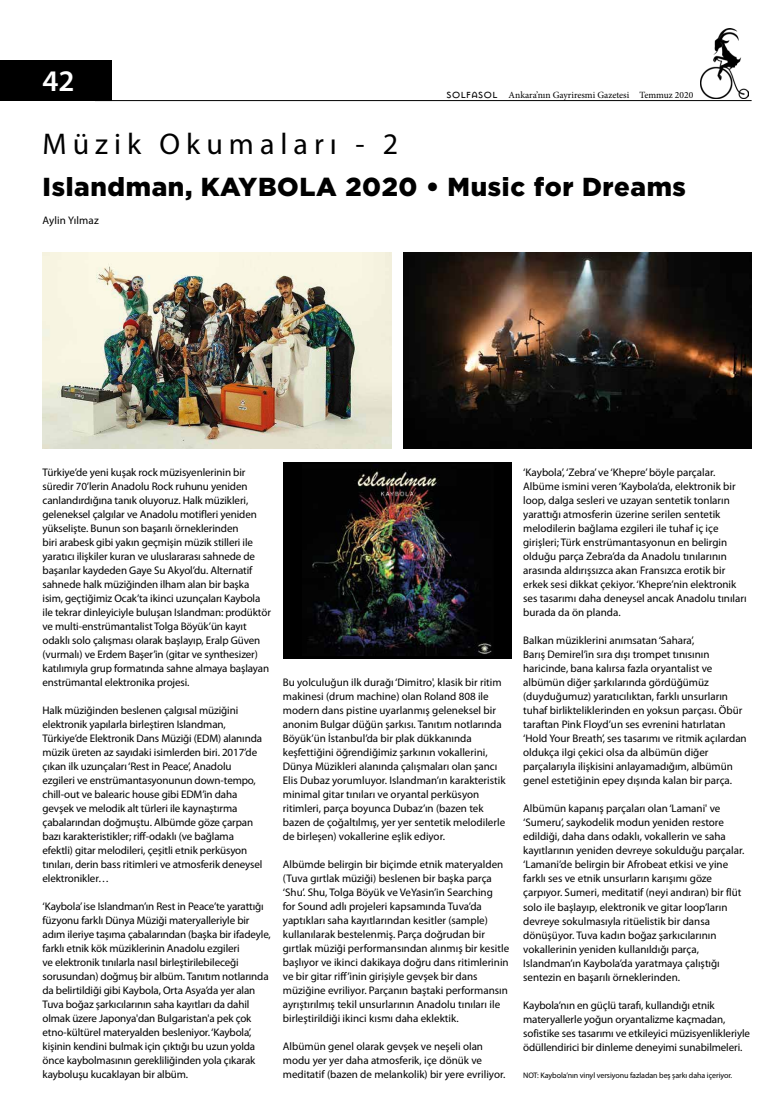
<style>
.page{position:relative;width:780px;height:1120px;background:#fff}
.page>*{position:absolute;margin:0;border:0;box-sizing:border-box;transform-origin:0 0}
.t1{font:30px "Myriad Pro";letter-spacing:.2em;color:#000}
.t2{font:600 30px "Myriad Pro";color:#fff}
.t3{font:900 26px "Gotham";letter-spacing:.025em;color:#000}
.t4{font:11px/14px "Myriad Pro";color:#000}
.t5{font:9.5px "Minion Pro";color:#000}
.t6{font:8px "Myriad Pro";letter-spacing:-.01em;color:#000}
.s1{font-family:"Mason Sans";font-size:14px}
</style>
<div class="page">
<hr style="left:95px;top:100px;width:656px;height:1px;background:#000">
<div style="left:0;top:60px;width:111px;height:41px;background:#000"></div>
<img style="left:700px;top:28px;width:48px;height:71px">
<div style="left:283px;top:462px;width:228px;height:196px;background:#000"></div>
<img style="left:43px;top:252px;width:348px;height:196px">
<img style="left:309px;top:464px;width:183px;height:192px">
<img style="left:403px;top:252px;width:348px;height:196px">
<h1 class="t2" style="left:43px;top:64px;width:34px">42</h1>
<p class="t5" style="left:446px;top:89px;width:248px"><span class="s1">solfasol</span> Ankara’nın Gayriresmi Gazetesi Temmuz 2020</p>
<h1 class="t1" style="left:43px;top:128px;width:357px">Müzik Okumaları - 2</h1>
<h2 class="t3" style="left:43px;top:169px;width:645px">Islandman, KAYBOLA 2020 • Music for Dreams</h2>
<p class="t4" style="left:43px;top:214px;width:58px">Aylin Yılmaz</p>
<p class="t4" style="left:43px;top:466px;width:230px">Türkiye’de yeni kuşak rock müzisyenlerinin bir süredir 70’lerin Anadolu Rock ruhunu yeniden canlandırdığına tanık oluyoruz. Halk müzikleri, geleneksel çalgılar ve Anadolu motifleri yeniden yükselişte. Bunun son başarılı örneklerinden<br>biri arabesk gibi yakın geçmişin müzik stilleri ile yaratıcı ilişkiler kuran ve uluslararası sahnede de başarılar kaydeden Gaye Su Akyol’du. Alternatif sahnede halk müziğinden ilham alan bir başka isim, geçtiğimiz Ocak’ta ikinci uzunçaları Kaybola ile tekrar dinleyiciyle buluşan Islandman: prodüktör ve multi-enstrümantalist Tolga Böyük’ün kayıt odaklı solo çalışması olarak başlayıp, Eralp Güven (vurmalı) ve Erdem Başer’in (gitar ve synthesizer) katılımıyla grup formatında sahne almaya başlayan enstrümantal elektronika projesi.</p>
<p class="t4" style="left:43px;top:704px;width:221px">Halk müziğinden beslenen çalgısal müziğini elektronik yapılarla birleştiren Islandman, Türkiye’de Elektronik Dans Müziği (EDM) alanında müzik üreten az sayıdaki isimlerden biri. 2017’de çıkan ilk uzunçaları ‘Rest in Peace’, Anadolu ezgileri ve enstrümantasyonunun down-tempo, chill-out ve balearic house gibi EDM’in daha gevşek ve melodik alt türleri ile kaynaştırma çabalarından doğmuştu. Albümde göze çarpan bazı karakteristikler; riff-odaklı (ve bağlama efektli) gitar melodileri, çeşitli etnik perküsyon tınıları, derin bass ritimleri ve atmosferik deneysel elektronikler…</p>
<p class="t4" style="left:43px;top:900px;width:230px">‘Kaybola’ ise Islandman’ın Rest in Peace’te yarattığı füzyonu farklı Dünya Müziği materyalleriyle bir adım ileriye taşıma çabalarından (başka bir ifadeyle, farklı etnik kök müziklerinin Anadolu ezgileri<br>ve elektronik tınılarla nasıl birleştirilebileceği sorusundan) doğmuş bir albüm. Tanıtım notlarında da belirtildiği gibi Kaybola, Orta Asya’da yer alan Tuva boğaz şarkıcılarının saha kayıtları da dahil olmak üzere Japonya'dan Bulgaristan'a pek çok etno-kültürel materyalden besleniyor. ‘Kaybola’, kişinin kendini bulmak için çıktığı bu uzun yolda önce kaybolmasının gerekliliğinden yola çıkarak kayboluşu kucaklayan bir albüm.</p>
<p class="t4" style="left:283px;top:676px;width:224px">Bu yolculuğun ilk durağı ‘Dimitro', klasik bir ritim makinesi (drum machine) olan Roland 808 ile modern dans pistine uyarlanmış geleneksel bir anonim Bulgar düğün şarkısı. Tanıtım notlarında Böyük’ün İstanbul’da bir plak dükkanında keşfettiğini öğrendiğimiz şarkının vokallerini, Dünya Müzikleri alanında çalışmaları olan şancı Elis Dubaz yorumluyor. Islandman’ın karakteristik minimal gitar tınıları ve oryantal perküsyon ritimleri, parça boyunca Dubaz’ın (bazen tek bazen de çoğaltılmış, yer yer sentetik melodilerle de birleşen) vokallerine eşlik ediyor.</p>
<p class="t4" style="left:283px;top:858px;width:228px">Albümde belirgin bir biçimde etnik materyalden (Tuva gırtlak müziği) beslenen bir başka parça ‘Shu’. Shu, Tolga Böyük ve VeYasin’in Searching<br>for Sound adlı projeleri kapsamında Tuva’da yaptıkları saha kayıtlarından kesitler (sample) kullanılarak bestelenmiş. Parça doğrudan bir gırtlak müziği performansından alınmış bir kesitle başlıyor ve ikinci dakikaya doğru dans ritimlerinin ve bir gitar riff’inin girişiyle gevşek bir dans müziğine evriliyor. Parçanın baştaki performansın ayrıştırılmış tekil unsurlarının Anadolu tınıları ile birleştirildiği ikinci kısmı daha eklektik.</p>
<p class="t4" style="left:283px;top:1040px;width:224px">Albümün genel olarak gevşek ve neşeli olan modu yer yer daha atmosferik, içe dönük ve meditatif (bazen de melankolik) bir yere evriliyor.</p>
<p class="t4" style="left:523px;top:466px;width:225px">‘Kaybola’, ‘Zebra’ ve ‘Khepre’ böyle parçalar.<br>Albüme ismini veren ‘Kaybola’da, elektronik bir loop, dalga sesleri ve uzayan sentetik tonların yarattığı atmosferin üzerine serilen sentetik melodilerin bağlama ezgileri ile tuhaf iç içe girişleri; Türk enstrümantasyonun en belirgin olduğu parça Zebra’da da Anadolu tınılarının arasında aldırışsızca akan Fransızca erotik bir erkek sesi dikkat çekiyor. ‘Khepre’nin elektronik ses tasarımı daha deneysel ancak Anadolu tınıları burada da ön planda.</p>
<p class="t4" style="left:523px;top:634px;width:225px">Balkan müziklerini anımsatan ‘Sahara’,<br>Barış Demirel’in sıra dışı trompet tınısının haricinde, bana kalırsa fazla oryantalist ve albümün diğer şarkılarında gördüğümüz (duyduğumuz) yaratıcılıktan, farklı unsurların tuhaf birlikteliklerinden en yoksun parçası. Öbür taraftan Pink Floyd’un ses evrenini hatırlatan ‘Hold Your Breath’, ses tasarımı ve ritmik açılardan oldukça ilgi çekici olsa da albümün diğer parçalarıyla ilişkisini anlayamadığım, albümün genel estetiğinin epey dışında kalan bir parça.</p>
<p class="t4" style="left:523px;top:802px;width:223px">Albümün kapanış parçaları olan ‘Lamani' ve ‘Sumeru’, saykodelik modun yeniden restore edildiği, daha dans odaklı, vokallerin ve saha kayıtlarının yeniden devreye sokulduğu parçalar. ‘Lamani’de belirgin bir Afrobeat etkisi ve yine farklı ses ve etnik unsurların karışımı göze çarpıyor. Sumeri, meditatif (neyi andıran) bir flüt solo ile başlayıp, elektronik ve gitar loop’ların devreye sokulmasıyla ritüelistik bir dansa dönüşüyor. Tuva kadın boğaz şarkıcılarının vokallerinin yeniden kullanıldığı parça, Islandman’ın Kaybola’da yaratmaya çalıştığı sentezin en başarılı örneklerinden.</p>
<p class="t4" style="left:523px;top:998px;width:228px">Kaybola’nın en güçlü tarafı, kullandığı etnik materyallerle yoğun oryantalizme kaçmadan, sofistike ses tasarımı ve etkileyici müzisyenlikleriyle ödüllendirici bir dinleme deneyimi sunabilmeleri.</p>
<p class="t6" style="left:523px;top:1071px;width:210px">NOT: Kaybola’nın vinyl versiyonu fazladan beş şarkı daha içeriyor.</p>
</div>
